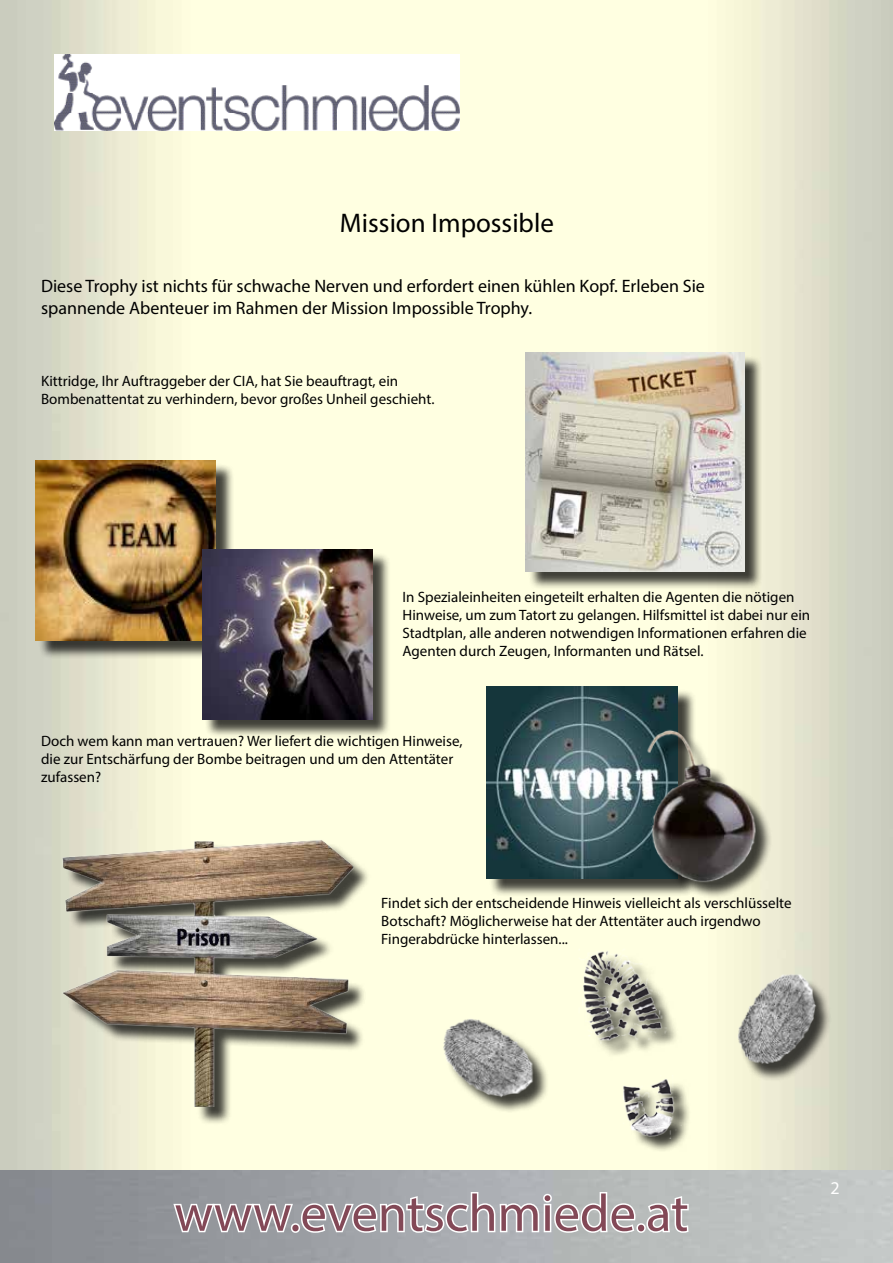
<style>
.page{position:relative;width:893px;height:1263px;background:#fff}
.page>*{position:absolute;margin:0;border:0;box-sizing:border-box;transform-origin:0 0}
.t1{font:52.5px "Myriad Pro";color:#834957}
.t2{font:27px "Myriad Pro";color:#000}
.t3{font:18px/21.6px "Myriad Pro";color:#000}
.t4{font:18px "Myriad Pro";color:#fff}
.t5{font:15px/18px "Myriad Pro";color:#000}
</style>
<div class="page">
<img style="left:0;top:0;width:893px;height:1170px">
<img style="left:54px;top:54px;width:405px;height:76px">
<svg style="left:172px;top:1190px;width:465px;height:44px"></svg>
<div style="left:636px;top:1223px;width:10px;height:10px;border:3px solid #fff;border-radius:50%"></div>
<svg style="left:645px;top:1194px;width:45px;height:40px"></svg>
<div style="left:66px;top:843px;width:305px;height:282px;background:#000;opacity:.75"></div>
<img style="left:54px;top:836px;width:315px;height:284px">
<div style="left:528px;top:355px;width:234px;height:235px;background:#000;opacity:.75"></div>
<img style="left:526px;top:353px;width:218px;height:218px">
<div style="left:38px;top:463px;width:197px;height:197px;background:#000;opacity:.75"></div>
<img style="left:36px;top:461px;width:180px;height:180px">
<img style="left:430px;top:1005px;width:119px;height:115px">
<div style="left:740px;top:979px;width:92px;height:103px;background:#000;opacity:.75"></div>
<img style="left:724px;top:958px;width:115px;height:119px">
<div style="left:582px;top:952px;width:113px;height:202px;background:#000;opacity:.75"></div>
<img style="left:571px;top:945px;width:123px;height:194px">
<div style="left:489px;top:689px;width:207px;height:208px;background:#000;opacity:.75"></div>
<img style="left:487px;top:687px;width:191px;height:191px">
<div style="left:650px;top:732px;width:123px;height:167px;background:#000;opacity:.75"></div>
<img style="left:631px;top:719px;width:143px;height:172px">
<div style="left:205px;top:552px;width:185px;height:186px;background:#000;opacity:.75"></div>
<img style="left:202px;top:550px;width:170px;height:169px">
<h2 class="t2" style="left:340px;top:206px;width:215px">Mission Impossible</h2>
<p class="t3" style="left:41px;top:275px;width:665px">Diese Trophy ist nichts für schwache Nerven und erfordert einen kühlen Kopf. Erleben Sie spannende Abenteuer im Rahmen der Mission Impossible Trophy.</p>
<p class="t5" style="left:41px;top:371px;width:395px">Kittridge, Ihr Auftraggeber der CIA, hat Sie beauftragt, ein<br>Bombenattentat zu verhindern, bevor großes Unheil geschieht.</p>
<p class="t5" style="left:403px;top:587px;width:409px">In Spezialeinheiten eingeteilt erhalten die Agenten die nötigen Hinweise, um zum Tatort zu gelangen. Hilfsmittel ist dabei nur ein Stadtplan, alle anderen notwendigen Informationen erfahren die Agenten durch Zeugen, Informanten und Rätsel.</p>
<p class="t5" style="left:41px;top:731px;width:423px">Doch wem kann man vertrauen? Wer liefert die wichtigen Hinweise, die zur Entschärfung der Bombe beitragen und um den Attentäter zufassen?</p>
<p class="t5" style="left:381px;top:893px;width:412px">Findet sich der entscheidende Hinweis vielleicht als verschlüsselte<br>Botschaft? Möglicherweise hat der Attentäter auch irgendwo<br>Fingerabdrücke hinterlassen...</p>
<h1 class="t1" style="left:174px;top:1181px;width:516px">www.eventschmiede.at</h1>
<p class="t4" style="left:831px;top:1176px;width:11px">2</p>
</div>
